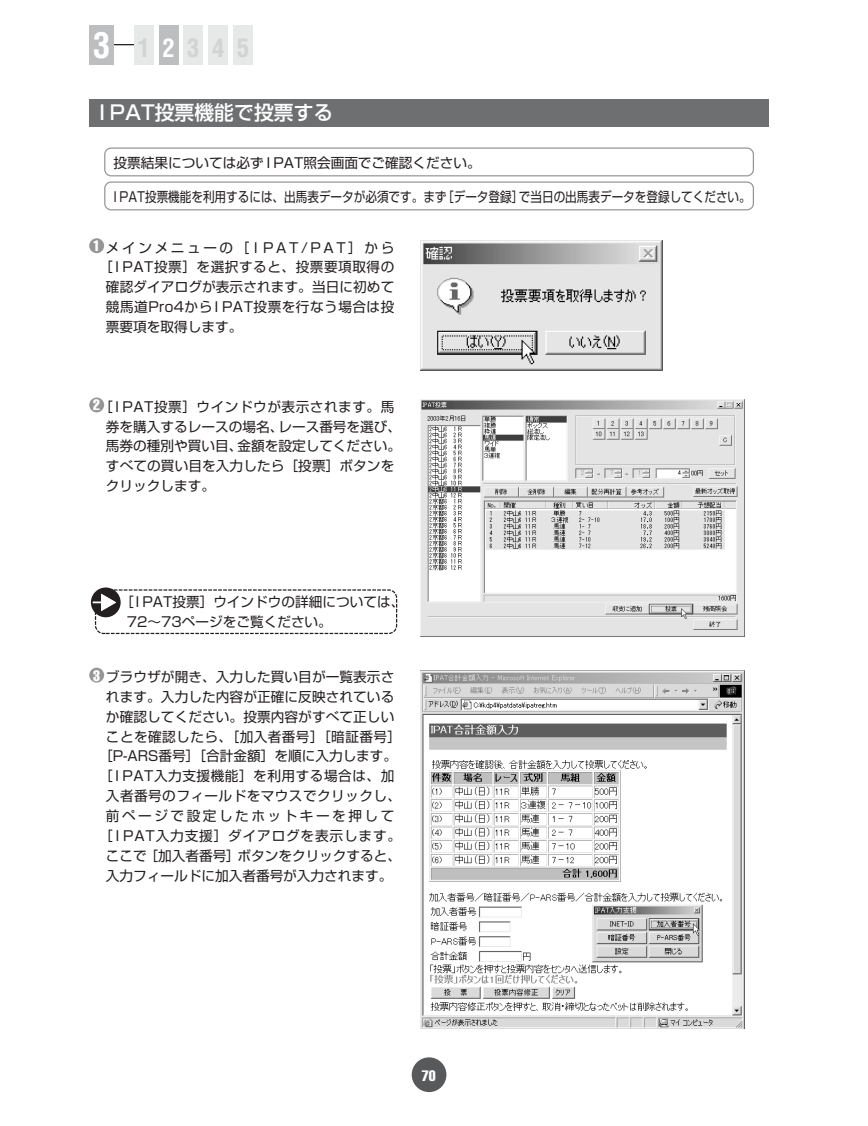
<style>
.page{position:relative;width:868px;height:1126px;background:#fff}
.page>*{position:absolute;margin:0;border:0;box-sizing:border-box;transform-origin:0 0}
.t1{font:700 condensed 24.85px "Helvetica";letter-spacing:.5em;color:#d1d3d4}
.t2{font:500 19.78px "Shin Go";color:#fff}
.t3{font:extra-condensed 14.88px "Helvetica";color:#fff}
.t4{font:13.65px/19.8px "Shin Go";letter-spacing:.005em;color:#231f20}
.t5{font:13.65px "Shin Go";letter-spacing:.005em;color:#231f20;scale:.85 1}
.t6{font:13.65px "Shin Go";letter-spacing:.035em;color:#231f20}
.t7{font:13.65px "Shin Go";letter-spacing:.19em;color:#231f20}
.s1{font-size:34.65px;color:#fff}
.s2{color:#fff}
.s3{font-family:"Helvetica";font-stretch:extra-condensed;font-size:14.88px;color:#fff}
</style>
<div class="page">
<div style="left:412px;top:1057px;width:34px;height:34px;background:#58595b;border-radius:50%"></div>
<div style="left:89px;top:99px;width:680px;height:28px;background:#6d6f71"></div>
<img style="left:421px;top:241px;width:242px;height:129px">
<div style="left:89px;top:238px;width:15px;height:15px;background:#949698;border-radius:50%"></div>
<img style="left:421px;top:400px;width:323px;height:236px">
<div style="left:89px;top:397px;width:15px;height:15px;background:#949698;border-radius:50%"></div>
<img style="left:421px;top:670px;width:323px;height:358px">
<div style="left:89px;top:667px;width:15px;height:15px;background:#949698;border-radius:50%"></div>
<div style="left:89px;top:25px;width:25px;height:39px;background:#bcbec0"></div>
<div style="left:134px;top:25px;width:20px;height:39px;background:#e7e8e8"></div>
<div style="left:159px;top:25px;width:20px;height:39px;background:#bcbec0"></div>
<div style="left:184px;top:25px;width:19px;height:39px;background:#e7e8e8"></div>
<div style="left:208px;top:25px;width:20px;height:39px;background:#e7e8e8"></div>
<div style="left:233px;top:25px;width:20px;height:39px;background:#e7e8e8"></div>
<svg style="left:114px;top:44px;width:20px;height:1px"></svg>
<svg style="left:104px;top:147px;width:650px;height:63px"></svg>
<svg style="left:91px;top:587px;width:30px;height:30px"></svg>
<svg style="left:93px;top:588px;width:305px;height:46px"></svg>
<h1 class="t1" style="left:93px;top:38px;width:158px"><span class="s1">3</span> 1<span class="s2">2</span>345</h1>
<h2 class="t2" style="left:99px;top:106px;width:236px">I PAT投票機能で投票する</h2>
<p class="t4" style="left:114px;top:154px;width:369px">投票結果については必ず I PAT照会画面でご確認ください。</p>
<p class="t5" style="left:114px;top:191px;width:751px">I PAT投票機能を利用するには、出馬表データが必須です。まず［データ登録］で当日の出馬表データを登録してください。</p>
<p class="t7" style="left:93px;top:242px;width:303px"><span class="s3">1</span> メインメニューの［I PAT/PAT］から</p>
<p class="t4" style="left:106px;top:259px;width:290px;text-align:justify;text-indent:-7px">［I PAT投票］を選択すると、投票要項取得の確認ダイアログが表示されます。当日に初めて競馬道Pro4からI PAT投票を行なう場合は投票要項を取得します。</p>
<p class="t6" style="left:93px;top:401px;width:303px"><span class="s3">2</span>［I PAT投票］ウインドウが表示されます。馬</p>
<p class="t4" style="left:106px;top:418px;width:297px">券を購入するレースの場名、レース番号を選び、馬券の種別や買い目、金額を設定してください。すべての買い目を入力したら［投票］ボタンをクリックします。</p>
<p class="t4" style="left:127px;top:593px;width:279px;text-indent:-7px">［I PAT投票］ウインドウの詳細については、<br>72～73ページをご覧ください。</p>
<p class="t4" style="left:93px;top:668px;width:303px"><span class="s3">3</span> ブラウザが開き、入力した買い目が一覧表示さ</p>
<p class="t4" style="left:99px;top:688px;width:304px;text-align:center">れます。入力した内容が正確に反映されているか確認してください。投票内容がすべて正しいことを確認したら、［加入者番号］［暗証番号］［P-ARS番号］［合計金額］を順に入力します。［I PAT入力支援機能］を利用する場合は、加入者番号のフィールドをマウスでクリックし、前ページで設定したホットキーを押して［I PAT入力支援］ダイアログを表示します。ここで［加入者番号］ボタンをクリックすると、入力フィールドに加入者番号が入力されます。</p>
<p class="t3" style="left:422px;top:1069px;width:15px">70</p>
</div>
